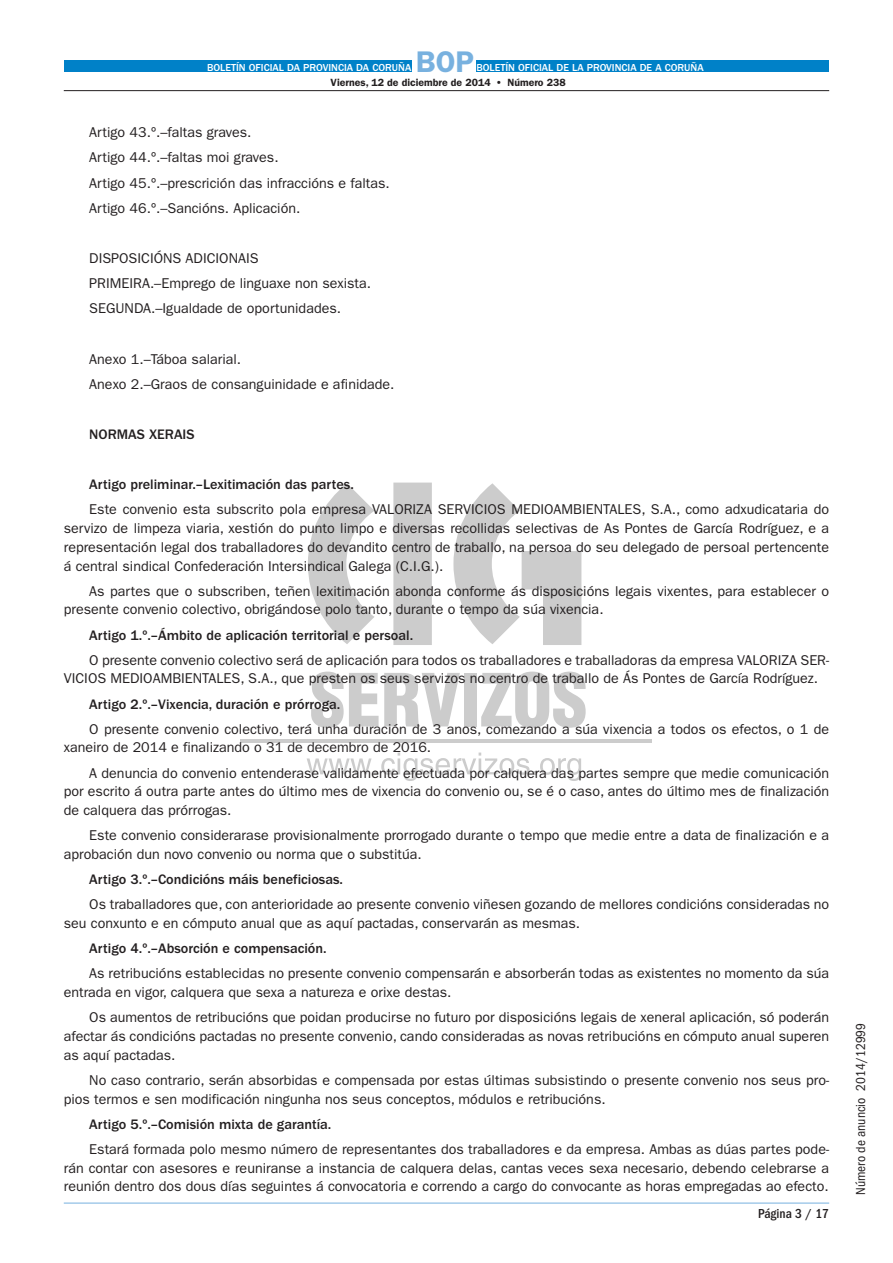
<style>
.page{position:relative;width:893px;height:1263px;background:#fff}
.page>*{position:absolute;margin:0;border:0;box-sizing:border-box;transform-origin:0 0}
.t1{font:600 30px "ITC Franklin Gothic Std";color:#78b1df}
.t2{font:14.25px/18.8px "ITC Franklin Gothic Std";color:#231f20}
.t3{font:500 14.25px "ITC Franklin Gothic Std";color:#231f20}
.t4{font:condensed 13.5px "ITC Franklin Gothic Std";color:#231f20}
.t5{font:500 condensed 13.5px "ITC Franklin Gothic Std";color:#231f20}
.t6{font:500 10.5px "ITC Franklin Gothic Std";color:#fff}
.t7{font:600 10.5px "ITC Franklin Gothic Std";color:#231f20}
</style>
<div class="page">
<svg style="left:308px;top:483px;width:273px;height:162px"></svg>
<hr style="left:240px;top:739px;width:411px;height:3px;background:#ccc">
<svg style="left:307px;top:752px;width:274px;height:29px"></svg>
<svg style="left:311px;top:672px;width:149px;height:56px"></svg>
<div style="left:464px;top:673px;width:13px;height:53px;background:#ccc"></div>
<svg style="left:481px;top:672px;width:105px;height:56px"></svg>
<div style="left:64px;top:60px;width:347px;height:12px;background:#0081c8"></div>
<div style="left:476px;top:60px;width:353px;height:12px;background:#0081c8"></div>
<hr style="left:64px;top:90px;width:765px;height:1px;background:#231f20">
<hr style="left:64px;top:1203px;width:765px;height:1px;background:#76b1df">
<p class="t6" style="left:207px;top:62px;width:206px">BOLETÍN OFICIAL DA PROVINCIA DA CORUÑA</p>
<h1 class="t1" style="left:416px;top:44px;width:60px">BOP</h1>
<p class="t6" style="left:476px;top:62px;width:229px">BOLETÍN OFICIAL DE LA PROVINCIA DE A CORUÑA</p>
<p class="t7" style="left:330px;top:76px;width:237px">Viernes, 12 de diciembre de 2014 • Número 238</p>
<p class="t2" style="left:89px;top:120px;width:302px;line-height:25px">Artigo 43.º.–faltas graves.<br>Artigo 44.º.–faltas moi graves.<br>Artigo 45.º.–prescrición das infraccións e faltas.<br>Artigo 46.º.–Sancións. Aplicación.</p>
<p class="t2" style="left:89px;top:246px;width:283px;line-height:25px">DISPOSICIÓNS ADICIONAIS<br>PRIMEIRA.–Emprego de linguaxe non sexista.<br>SEGUNDA.–Igualdade de oportunidades.</p>
<p class="t2" style="left:89px;top:346px;width:307px;line-height:25px">Anexo 1.–Táboa salarial.<br>Anexo 2.–Graos de consanguinidade e afinidade.</p>
<p class="t3" style="left:89px;top:426px;width:107px">NORMAS XERAIS</p>
<p class="t3" style="left:89px;top:476px;width:266px">Artigo preliminar.–Lexitimación das partes.</p>
<p class="t2" style="left:64px;top:500px;width:767px;text-align:justify;text-indent:26px">Este convenio esta subscrito pola empresa VALORIZA SERVICIOS MEDIOAMBIENTALES, S.A., como adxudicataria do servizo de limpeza viaria, xestión do punto limpo e diversas recollidas selectivas de As Pontes de García Rodríguez, e a representación legal dos traballadores do devandito centro de traballo, na persoa do seu delegado de persoal pertencente á central sindical Confederación Intersindical Galega (C.I.G.).</p>
<p class="t2" style="left:64px;top:582px;width:767px;text-indent:26px">As partes que o subscriben, teñen lexitimación abonda conforme ás disposicións legais vixentes, para establecer o presente convenio colectivo, obrigándose polo tanto, durante o tempo da súa vixencia.</p>
<p class="t3" style="left:89px;top:627px;width:325px">Artigo 1.º.–Ámbito de aplicación territorial e persoal.</p>
<p class="t2" style="left:64px;top:651px;width:767px;text-indent:26px">O presente convenio colectivo será de aplicación para todos os traballadores e traballadoras da empresa VALORIZA SER-<br>VICIOS MEDIOAMBIENTALES, S.A., que presten os seus servizos no centro de traballo de Ás Pontes de García Rodríguez.</p>
<p class="t3" style="left:89px;top:696px;width:253px">Artigo 2.º.–Vixencia, duración e prórroga.</p>
<p class="t2" style="left:64px;top:720px;width:767px;text-indent:26px">O presente convenio colectivo, terá unha duración de 3 anos, comezando a súa vixencia a todos os efectos, o 1 de xaneiro de 2014 e finalizando o 31 de decembro de 2016.</p>
<p class="t2" style="left:64px;top:763px;width:767px;text-align:justify;text-indent:26px">A denuncia do convenio entenderase validamente efectuada por calquera das partes sempre que medie comunicación por escrito á outra parte antes do último mes de vixencia do convenio ou, se é o caso, antes do último mes de finalización de calquera das prórrogas.</p>
<p class="t2" style="left:64px;top:826px;width:767px;text-indent:26px">Este convenio considerarase provisionalmente prorrogado durante o tempo que medie entre a data de finalización e a aprobación dun novo convenio ou norma que o substitúa.</p>
<p class="t3" style="left:89px;top:871px;width:255px">Artigo 3.º.–Condicións máis beneficiosas.</p>
<p class="t2" style="left:64px;top:895px;width:767px;text-indent:26px">Os traballadores que, con anterioridade ao presente convenio viñesen gozando de mellores condicións consideradas no seu conxunto e en cómputo anual que as aquí pactadas, conservarán as mesmas.</p>
<p class="t3" style="left:89px;top:940px;width:239px">Artigo 4.º.–Absorción e compensación.</p>
<p class="t2" style="left:64px;top:964px;width:767px;text-indent:26px">As retribucións establecidas no presente convenio compensarán e absorberán todas as existentes no momento da súa entrada en vigor, calquera que sexa a natureza e orixe destas.</p>
<p class="t2" style="left:64px;top:1008px;width:767px;text-align:justify;text-indent:26px">Os aumentos de retribucións que poidan producirse no futuro por disposicións legais de xeneral aplicación, só poderán afectar ás condicións pactadas no presente convenio, cando consideradas as novas retribucións en cómputo anual superen as aquí pactadas.</p>
<p class="t2" style="left:64px;top:1071px;width:767px;text-indent:26px">No caso contrario, serán absorbidas e compensada por estas últimas subsistindo o presente convenio nos seus pro&shy;pios termos e sen modificación ningunha nos seus conceptos, módulos e retribucións.</p>
<p class="t3" style="left:89px;top:1116px;width:244px">Artigo 5.º.–Comisión mixta de garantía.</p>
<p class="t2" style="left:64px;top:1140px;width:767px;text-align:justify;text-indent:26px">Estará formada polo mesmo número de representantes dos traballadores e da empresa. Ambas as dúas partes pode&shy;rán contar con asesores e reuniranse a instancia de calquera delas, cantas veces sexa necesario, debendo celebrarse a reunión dentro dos dous días seguintes á convocatoria e correndo a cargo do convocante as horas empregadas ao efecto.</p>
<p class="t5" style="left:758px;top:1206px;width:73px">Página 3 / 17</p>
<p class="t4" style="left:853px;top:1195px;width:174px;rotate:-90deg">Número de anuncio 2014/12999</p>
</div>
